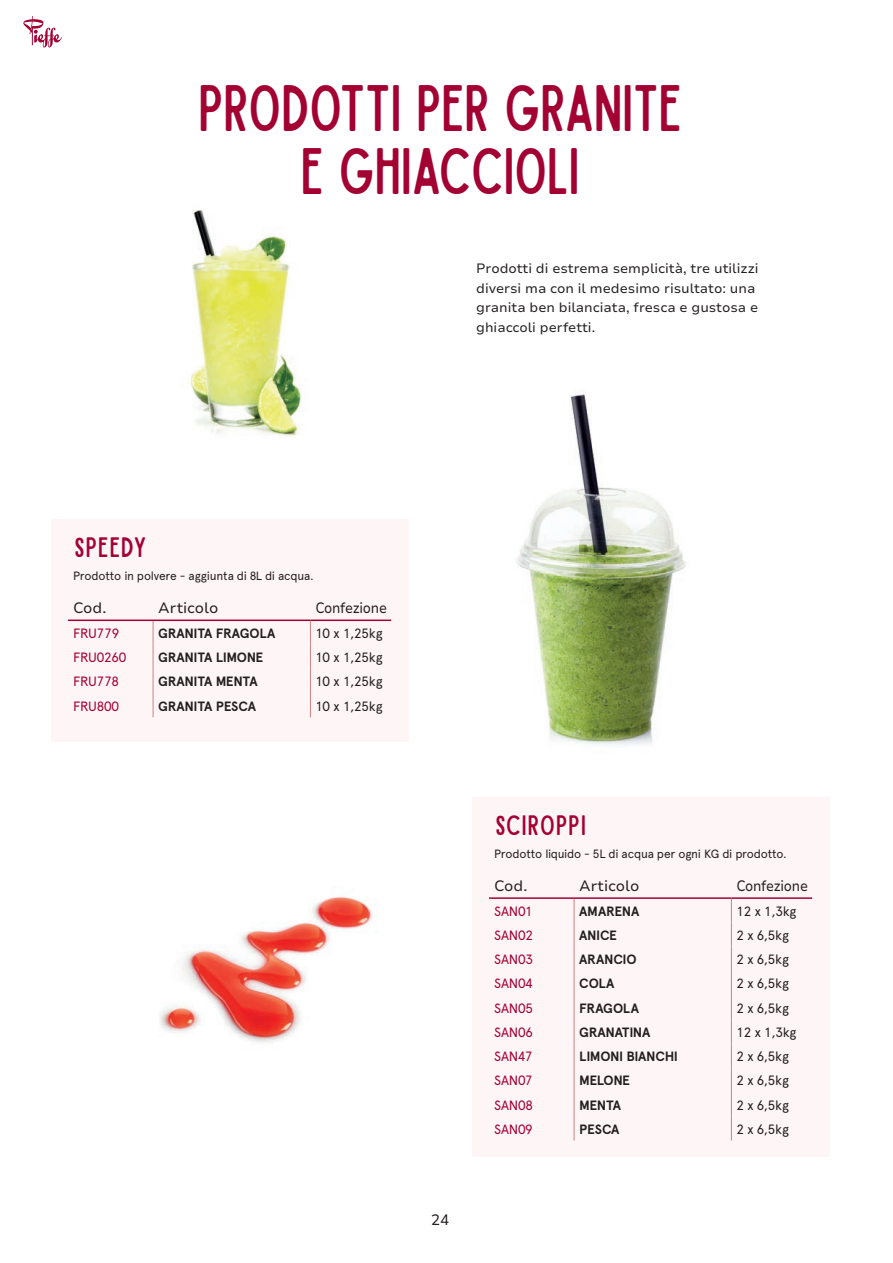
<style>
.page{position:relative;width:893px;height:1263px;background:#fff}
.page>*{position:absolute;margin:0;border:0;box-sizing:border-box;transform-origin:0 0}
.Titolo_prodotti{font:52.5px "Sailors Condensed";color:#a40133;scale:.95 1}
.Titoletto{font:22.5px "Sailors Condensed";letter-spacing:.05em;color:#a40133}
.tabella_riga_2{font:15px "Nunito Sans 7 pt";letter-spacing:-.02em;color:#231f20;scale:.88 1}
.tabella_riga_2-2{font:15px "Nunito Sans 7 pt";color:#231f20}
.tabella_riga_2-3{font:15px "Nunito Sans 7 pt";letter-spacing:-.02em;color:#231f20}
.Base{font:13.5px/19.5px "Nunito Sans 7 pt";color:#231f20}
.tabella_testo{font:700 13.5px "Apercu Pro";letter-spacing:-.02em;color:#231f20}
.tabella_testo-2{font:13.5px "Apercu Pro";letter-spacing:-.01em;color:#231f20}
.tabella_testo-3{font:13.5px "Apercu Pro";letter-spacing:-.015em;color:#a40133}
.tabella_testo-4{font:12px "Apercu Pro";letter-spacing:-.02em;color:#231f20}
</style>
<div class="page">
<img style="left:190px;top:210px;width:112px;height:226px">
<div style="left:51px;top:519px;width:357px;height:223px;background:#fef6f6"></div>
<div style="left:472px;top:797px;width:357px;height:360px;background:#fef6f6"></div>
<hr style="left:68px;top:619px;width:85px;height:2px;background:#a40133">
<hr style="left:153px;top:619px;width:157px;height:2px;background:#a40133">
<svg style="left:153px;top:621px;width:1px;height:96px"></svg>
<hr style="left:310px;top:619px;width:81px;height:2px;background:#a40133">
<svg style="left:310px;top:621px;width:1px;height:96px"></svg>
<hr style="left:489px;top:897px;width:85px;height:2px;background:#a40133">
<hr style="left:574px;top:897px;width:157px;height:2px;background:#a40133">
<svg style="left:574px;top:899px;width:1px;height:241px"></svg>
<hr style="left:731px;top:897px;width:81px;height:2px;background:#a40133">
<svg style="left:731px;top:899px;width:1px;height:241px"></svg>
<img style="left:159px;top:896px;width:213px;height:147px">
<img style="left:516px;top:394px;width:170px;height:351px">
<svg style="left:23px;top:16px;width:39px;height:31px"></svg>
<p class="Titolo_prodotti" style="left:198px;top:73px;width:510px">PRODOTTI PER GRANITE</p>
<p class="Titolo_prodotti" style="left:301px;top:136px;width:295px">E GHIACCIOLI</p>
<p class="Base" style="left:476px;top:258px;width:284px">Prodotti di estrema semplicità, tre utilizzi diversi ma con il medesimo risultato: una granita ben bilanciata, fresca e gustosa e ghiaccoli perfetti.</p>
<p class="Titoletto" style="left:74px;top:532px;width:73px">SPEEDY</p>
<p class="tabella_testo-4" style="left:73px;top:567px;width:242px">Prodotto in polvere - aggiunta di 8L di acqua.</p>
<p class="tabella_riga_2-3" style="left:73px;top:597px;width:35px">Cod.</p>
<p class="tabella_riga_2-2" style="left:158px;top:597px;width:62px">Articolo</p>
<p class="tabella_riga_2" style="left:315px;top:597px;width:83px">Confezione</p>
<p class="tabella_testo-3" style="left:73px;top:623px;width:48px">FRU779</p>
<p class="tabella_testo" style="left:158px;top:623px;width:119px">GRANITA FRAGOLA</p>
<p class="tabella_testo-2" style="left:315px;top:623px;width:68px">10 x 1,25kg</p>
<p class="tabella_testo-3" style="left:73px;top:647px;width:55px">FRU0260</p>
<p class="tabella_testo" style="left:158px;top:647px;width:107px">GRANITA LIMONE</p>
<p class="tabella_testo-2" style="left:315px;top:647px;width:68px">10 x 1,25kg</p>
<p class="tabella_testo-3" style="left:73px;top:671px;width:48px">FRU778</p>
<p class="tabella_testo" style="left:158px;top:671px;width:101px">GRANITA MENTA</p>
<p class="tabella_testo-2" style="left:315px;top:671px;width:68px">10 x 1,25kg</p>
<p class="tabella_testo-3" style="left:73px;top:696px;width:47px">FRU800</p>
<p class="tabella_testo" style="left:158px;top:696px;width:99px">GRANITA PESCA</p>
<p class="tabella_testo-2" style="left:315px;top:696px;width:68px">10 x 1,25kg</p>
<p class="tabella_riga_2-3" style="left:431px;top:1209px;width:19px">24</p>
<p class="Titoletto" style="left:495px;top:810px;width:92px">SCIROPPI</p>
<p class="tabella_testo-4" style="left:494px;top:845px;width:294px">Prodotto liquido - 5L di acqua per ogni KG di prodotto.</p>
<p class="tabella_riga_2-3" style="left:494px;top:875px;width:35px">Cod.</p>
<p class="tabella_riga_2-2" style="left:579px;top:875px;width:62px">Articolo</p>
<p class="tabella_riga_2" style="left:736px;top:875px;width:83px">Confezione</p>
<p class="tabella_testo-3" style="left:494px;top:901px;width:40px">SAN01</p>
<p class="tabella_testo" style="left:579px;top:901px;width:62px">AMARENA</p>
<p class="tabella_testo-2" style="left:736px;top:901px;width:61px">12 x 1,3kg</p>
<p class="tabella_testo-3" style="left:494px;top:925px;width:40px">SAN02</p>
<p class="tabella_testo" style="left:579px;top:925px;width:39px">ANICE</p>
<p class="tabella_testo-2" style="left:736px;top:925px;width:54px">2 x 6,5kg</p>
<p class="tabella_testo-3" style="left:494px;top:949px;width:40px">SAN03</p>
<p class="tabella_testo" style="left:579px;top:949px;width:59px">ARANCIO</p>
<p class="tabella_testo-2" style="left:736px;top:949px;width:54px">2 x 6,5kg</p>
<p class="tabella_testo-3" style="left:494px;top:973px;width:40px">SAN04</p>
<p class="tabella_testo" style="left:579px;top:973px;width:37px">COLA</p>
<p class="tabella_testo-2" style="left:736px;top:973px;width:54px">2 x 6,5kg</p>
<p class="tabella_testo-3" style="left:494px;top:998px;width:40px">SAN05</p>
<p class="tabella_testo" style="left:579px;top:998px;width:61px">FRAGOLA</p>
<p class="tabella_testo-2" style="left:736px;top:998px;width:54px">2 x 6,5kg</p>
<p class="tabella_testo-3" style="left:494px;top:1022px;width:40px">SAN06</p>
<p class="tabella_testo" style="left:579px;top:1022px;width:73px">GRANATINA</p>
<p class="tabella_testo-2" style="left:736px;top:1022px;width:61px">12 x 1,3kg</p>
<p class="tabella_testo-3" style="left:494px;top:1046px;width:40px">SAN47</p>
<p class="tabella_testo" style="left:579px;top:1046px;width:100px">LIMONI BIANCHI</p>
<p class="tabella_testo-2" style="left:736px;top:1046px;width:54px">2 x 6,5kg</p>
<p class="tabella_testo-3" style="left:494px;top:1070px;width:40px">SAN07</p>
<p class="tabella_testo" style="left:579px;top:1070px;width:52px">MELONE</p>
<p class="tabella_testo-2" style="left:736px;top:1070px;width:54px">2 x 6,5kg</p>
<p class="tabella_testo-3" style="left:494px;top:1095px;width:40px">SAN08</p>
<p class="tabella_testo" style="left:579px;top:1095px;width:44px">MENTA</p>
<p class="tabella_testo-2" style="left:736px;top:1095px;width:54px">2 x 6,5kg</p>
<p class="tabella_testo-3" style="left:494px;top:1119px;width:40px">SAN09</p>
<p class="tabella_testo" style="left:579px;top:1119px;width:42px">PESCA</p>
<p class="tabella_testo-2" style="left:736px;top:1119px;width:54px">2 x 6,5kg</p>
</div>
